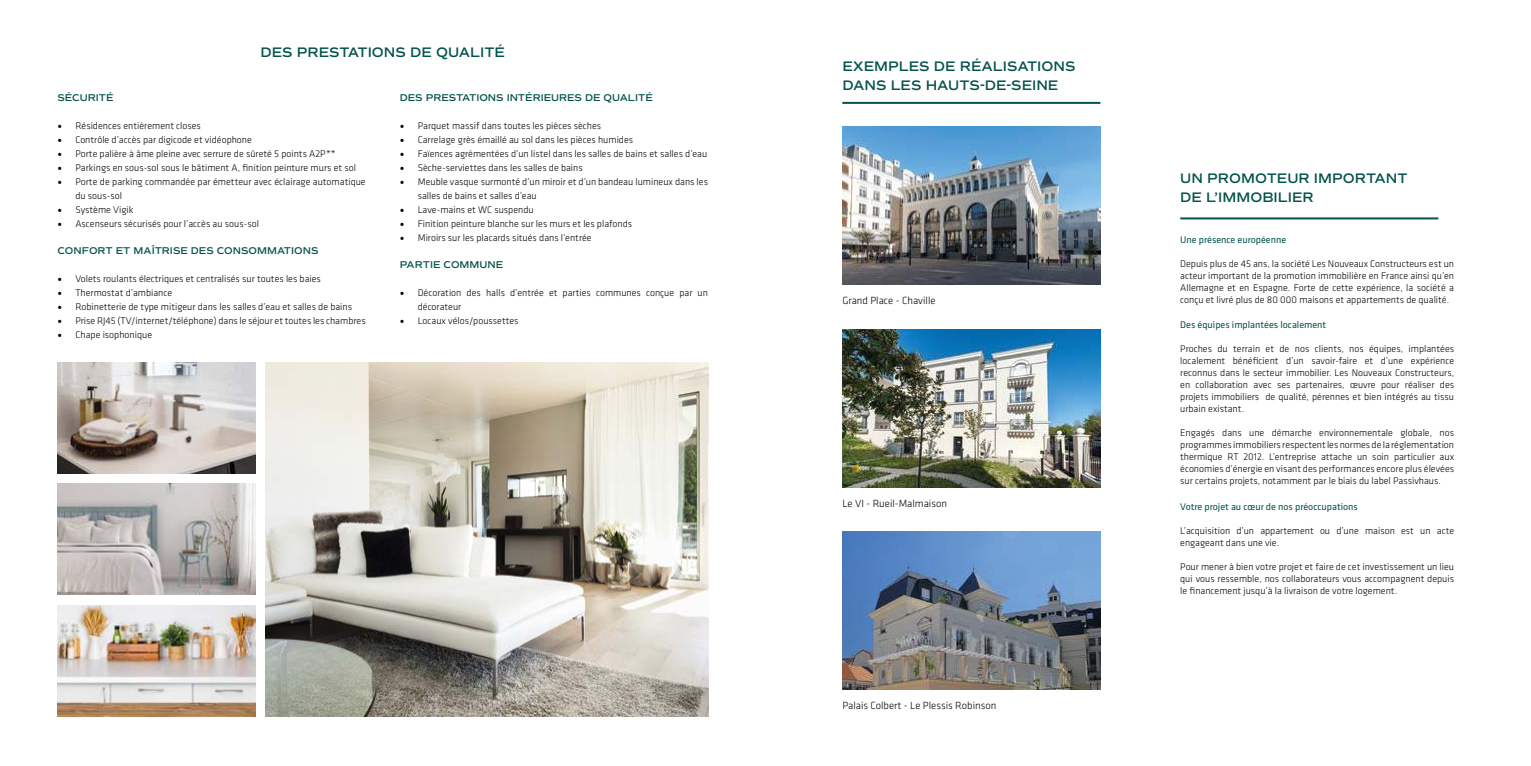
<style>
.page{position:relative;width:1531px;height:766px;background:#fff}
.page>*{position:absolute;margin:0;border:0;box-sizing:border-box;transform-origin:0 0}
.t1{font:600 14px/19px "Commuters Sans";color:#04534c}
.t2{font:300 10.8px "Klavika Basic";color:#000}
.t3{font:300 10px/12px "Klavika Basic";color:#000}
.t4{font:600 10px "Commuters Sans";color:#04534c}
.t5{font:10px "Klavika Basic";color:#04534c}
.s1{font-family:"Minion Pro";font-weight:400;font-size:12px}
</style>
<div class="page">
<img style="left:842px;top:329px;width:258px;height:158px">
<img style="left:842px;top:127px;width:258px;height:158px">
<img style="left:842px;top:531px;width:258px;height:158px">
<hr style="left:842px;top:102px;width:258px;height:2px;background:#04534c">
<hr style="left:1180px;top:217px;width:258px;height:2px;background:#04534c">
<img style="left:265px;top:362px;width:443px;height:353px">
<img style="left:57px;top:605px;width:198px;height:110px">
<img style="left:57px;top:483px;width:198px;height:111px">
<img style="left:57px;top:362px;width:198px;height:111px">
<h1 class="t1" style="left:260px;top:43px;width:246px">DES PRESTATIONS DE QUALITÉ</h1>
<p class="t4" style="left:57px;top:91px;width:58px">SÉCURITÉ</p>
<p class="t3" style="left:57px;top:119px;width:145px"><span class="s1">•</span> Résidences entièrement closes</p>
<p class="t3" style="left:57px;top:133px;width:196px"><span class="s1">•</span> Contrôle d’accès par digicode et vidéophone</p>
<p class="t3" style="left:57px;top:147px;width:280px"><span class="s1">•</span> Porte palière à âme pleine avec serrure de sûreté 5 points A2P**</p>
<p class="t3" style="left:57px;top:161px;width:300px"><span class="s1">•</span> Parkings en sous-sol sous le bâtiment A, finition peinture murs et sol</p>
<p class="t3" style="left:75px;top:174px;width:292px;line-height:14px;text-indent:-18px"><span class="s1">•</span> Porte de parking commandée par émetteur avec éclairage automatique du sous-sol</p>
<p class="t3" style="left:57px;top:203px;width:78px"><span class="s1">•</span> Système Vigik</p>
<p class="t3" style="left:57px;top:217px;width:203px"><span class="s1">•</span> Ascenseurs sécurisés pour l’accès au sous-sol</p>
<p class="t4" style="left:57px;top:245px;width:262px">CONFORT ET MAÎTRISE DES CONSOMMATIONS</p>
<p class="t3" style="left:57px;top:273px;width:265px"><span class="s1">•</span> Volets roulants électriques et centralisés sur toutes les baies</p>
<p class="t3" style="left:57px;top:287px;width:116px"><span class="s1">•</span> Thermostat d’ambiance</p>
<p class="t3" style="left:57px;top:301px;width:296px"><span class="s1">•</span> Robinetterie de type mitigeur dans les salles d’eau et salles de bains</p>
<p class="t3" style="left:57px;top:315px;width:310px"><span class="s1">•</span> Prise RJ45 (TV/internet/téléphone) dans le séjour et toutes les chambres</p>
<p class="t3" style="left:57px;top:329px;width:96px"><span class="s1">•</span> Chape isophonique</p>
<p class="t4" style="left:400px;top:91px;width:254px">DES PRESTATIONS INTÉRIEURES DE QUALITÉ</p>
<p class="t3" style="left:400px;top:119px;width:203px"><span class="s1">•</span> Parquet massif dans toutes les pièces sèches</p>
<p class="t3" style="left:400px;top:133px;width:235px"><span class="s1">•</span> Carrelage grès émaillé au sol dans les pièces humides</p>
<p class="t3" style="left:400px;top:147px;width:309px"><span class="s1">•</span> Faïences agrémentées d’un listel dans les salles de bains et salles d’eau</p>
<p class="t3" style="left:400px;top:161px;width:185px"><span class="s1">•</span> Sèche-serviettes dans les salles de bains</p>
<p class="t3" style="left:418px;top:174px;width:292px;line-height:14px;text-indent:-18px"><span class="s1">•</span> Meuble vasque surmonté d’un miroir et d’un bandeau lumineux dans les salles de bains et salles d’eau</p>
<p class="t3" style="left:400px;top:203px;width:135px"><span class="s1">•</span> Lave-mains et WC suspendu</p>
<p class="t3" style="left:400px;top:217px;width:234px"><span class="s1">•</span> Finition peinture blanche sur les murs et les plafonds</p>
<p class="t3" style="left:400px;top:231px;width:193px"><span class="s1">•</span> Miroirs sur les placards situés dans l’entrée</p>
<p class="t4" style="left:400px;top:259px;width:105px">PARTIE COMMUNE</p>
<p class="t3" style="left:418px;top:286px;width:292px;line-height:14px;text-indent:-18px"><span class="s1">•</span> Décoration des halls d’entrée et parties communes conçue par un décorateur</p>
<p class="t3" style="left:400px;top:315px;width:120px"><span class="s1">•</span> Locaux vélos/poussettes</p>
<h1 class="t1" style="left:842px;top:57px;width:235px">EXEMPLES DE RÉALISATIONS<br>DANS LES HAUTS-DE-SEINE</h1>
<p class="t2" style="left:842px;top:294px;width:95px">Grand Place - Chaville</p>
<p class="t2" style="left:842px;top:496px;width:106px">Le VI - Rueil-Malmaison</p>
<p class="t2" style="left:842px;top:698px;width:155px">Palais Colbert - Le Plessis Robinson</p>
<h1 class="t1" style="left:1180px;top:168px;width:229px">UN PROMOTEUR IMPORTANT<br>DE L’IMMOBILIER</h1>
<p class="t5" style="left:1180px;top:232px;width:107px">Une présence européenne</p>
<p class="t3" style="left:1180px;top:257px;width:275px;text-align:justify">Depuis plus de 45 ans, la société Les Nouveaux Constructeurs est un acteur important de la promotion immobilière en France ainsi qu’en Allemagne et en Espagne. Forte de cette expérience, la société a conçu et livré plus de 80 000 maisons et appartements de qualité.</p>
<p class="t5" style="left:1180px;top:318px;width:148px">Des équipes implantées localement</p>
<p class="t3" style="left:1180px;top:342px;width:275px;text-align:justify">Proches du terrain et de nos clients, nos équipes, implantées localement bénéficient d’un savoir-faire et d’une expérience reconnus dans le secteur immobilier. Les Nouveaux Constructeurs, en collaboration avec ses partenaires, œuvre pour réaliser des projets immobiliers de qualité, pérennes et bien intégrés au tissu urbain existant.</p>
<p class="t3" style="left:1180px;top:426px;width:275px;text-align:justify">Engagés dans une démarche environnementale globale, nos programmes immobiliers respectent les normes de la réglementation thermique RT 2012. L’entreprise attache un soin particulier aux économies d’énergie en visant des performances encore plus élevées sur certains projets, notamment par le biais du label Passivhaus.</p>
<p class="t5" style="left:1180px;top:499px;width:179px">Votre projet au cœur de nos préoccupations</p>
<p class="t3" style="left:1180px;top:524px;width:275px">L’acquisition d’un appartement ou d’une maison est un acte engageant dans une vie.</p>
<p class="t3" style="left:1180px;top:560px;width:275px;text-align:justify">Pour mener à bien votre projet et faire de cet investissement un lieu qui vous ressemble, nos collaborateurs vous accompagnent depuis le financement jusqu’à la livraison de votre logement.</p>
</div>
